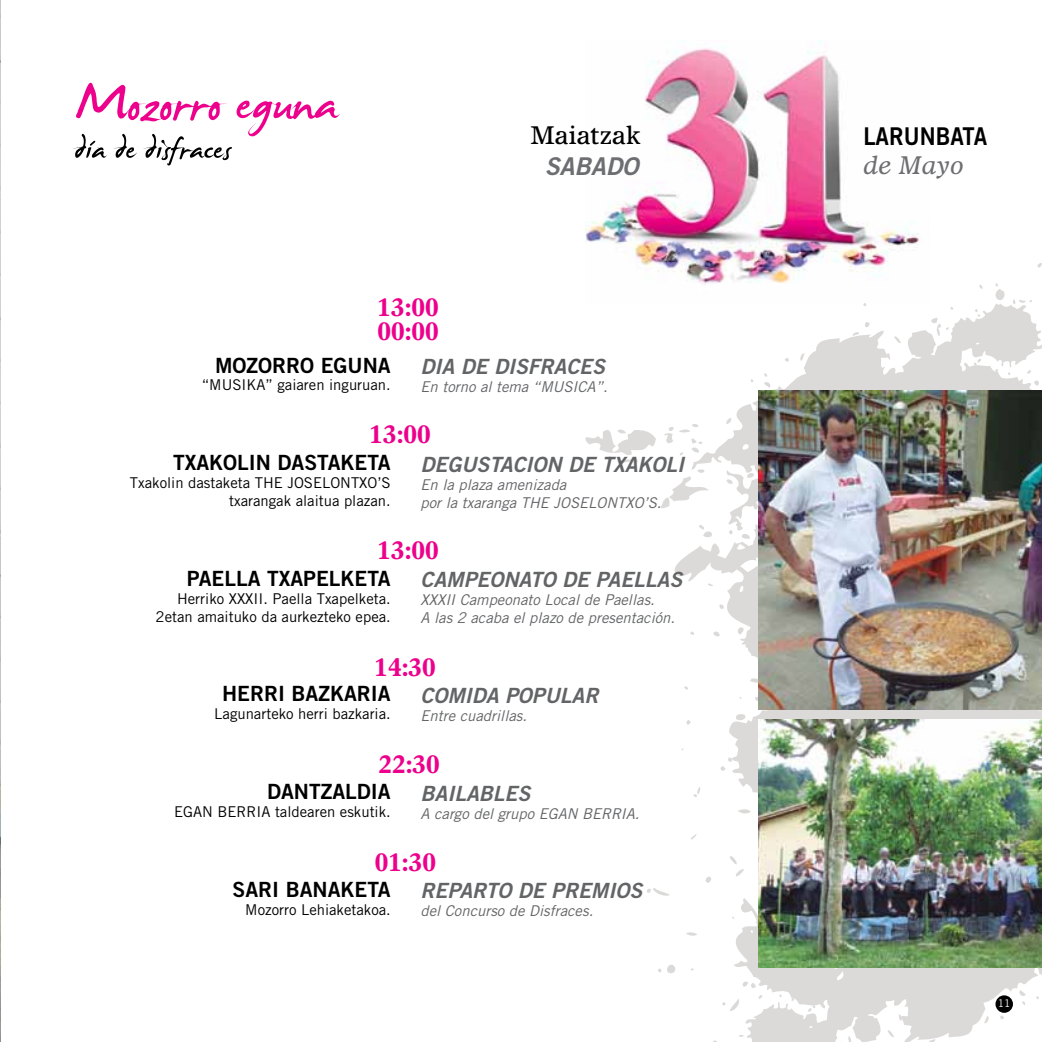
<style>
.page{position:relative;width:1042px;height:1042px;background:#fff}
.page>*{position:absolute;margin:0;border:0;box-sizing:border-box;transform-origin:0 0}
.t1{font:700 24.5px/24.3px "Olympian";color:#ec008c}
.t2{font:24.5px "Trade Gothic Bold Two";color:#000;scale:.9 1}
.t3{font:24.5px "Olympian";color:#000}
.t4{font:italic 24.5px "Trade Gothic Bold Two";color:#6d6e71}
.t5{font:italic 24.5px "Olympian";color:#6d6e71}
.t6{font:italic 21px "Trade Gothic Bold Two";color:#636466}
.t7{font:21px "Trade Gothic Bold Two";color:#000}
.t8{font:14.88px/17.8px "Trade Gothic";color:#000;text-align:right}
.t9{font:italic 14.88px/17.8px "Trade Gothic";color:#636466}
.t10{font:10.5px "Trade Gothic";color:#fff}
</style>
<div class="page">
<img style="left:585px;top:41px;width:334px;height:243px">
<svg style="left:686px;top:932px;width:11px;height:4px"></svg>
<svg style="left:658px;top:964px;width:18px;height:9px"></svg>
<svg style="left:705px;top:877px;width:6px;height:6px"></svg>
<svg style="left:647px;top:888px;width:23px;height:8px"></svg>
<svg style="left:691px;top:834px;width:6px;height:6px"></svg>
<svg style="left:693px;top:787px;width:7px;height:10px"></svg>
<svg style="left:730px;top:750px;width:312px;height:292px;fill:#dbdad8"></svg>
<svg style="left:1013px;top:299px;width:19px;height:3px"></svg>
<svg style="left:1037px;top:263px;width:5px;height:5px"></svg>
<svg style="left:995px;top:283px;width:10px;height:17px"></svg>
<svg style="left:720px;top:757px;width:12px;height:17px"></svg>
<svg style="left:585px;top:429px;width:83px;height:79px"></svg>
<svg style="left:668px;top:302px;width:374px;height:448px"></svg>
<img style="left:0;top:0;width:1px;height:1042px">
<img style="left:758px;top:390px;width:284px;height:320px">
<img style="left:758px;top:719px;width:284px;height:248px">
<svg style="left:73px;top:82px;width:267px;height:83px"></svg>
<h1 class="t1" style="left:377px;top:295px;width:63px">13:00<br>00:00</h1>
<h1 class="t3" style="left:530px;top:120px;width:112px">Maiatzak</h1>
<h1 class="t4" style="left:545px;top:151px;width:95px">SABADO</h1>
<h2 class="t7" style="left:215px;top:352px;width:177px">MOZORRO EGUNA</h2>
<p class="t8" style="left:202px;top:376px;width:190px">“MUSIKA” gaiaren inguruan.</p>
<h2 class="t6" style="left:420px;top:354px;width:186px">DIA DE DISFRACES</h2>
<p class="t9" style="left:420px;top:378px;width:189px">En torno al tema “MUSICA”.</p>
<h1 class="t1" style="left:369px;top:422px;width:63px">13:00</h1>
<h2 class="t7" style="left:173px;top:450px;width:219px">TXAKOLIN DASTAKETA</h2>
<p class="t8" style="left:130px;top:474px;width:262px">Txakolin dastaketa THE JOSELONTXO’S txarangak alaitua plazan.</p>
<h2 class="t6" style="left:420px;top:451px;width:265px">DEGUSTACION DE TXAKOLI</h2>
<p class="t9" style="left:420px;top:475px;width:242px">En la plaza amenizada<br>por la txaranga THE JOSELONTXO’S.</p>
<h1 class="t1" style="left:377px;top:538px;width:63px">13:00</h1>
<h2 class="t7" style="left:187px;top:565px;width:206px">PAELLA TXAPELKETA</h2>
<p class="t8" style="left:156px;top:589px;width:237px">Herriko XXXII. Paella Txapelketa.<br>2etan amaituko da aurkezteko epea.</p>
<h2 class="t6" style="left:420px;top:567px;width:263px">CAMPEONATO DE PAELLAS</h2>
<p class="t9" style="left:420px;top:591px;width:256px">XXXII Campeonato Local de Paellas.<br>A las 2 acaba el plazo de presentación.</p>
<h1 class="t1" style="left:374px;top:655px;width:63px">14:30</h1>
<h2 class="t7" style="left:222px;top:681px;width:170px">HERRI BAZKARIA</h2>
<p class="t8" style="left:214px;top:705px;width:178px">Lagunarteko herri bazkaria.</p>
<h2 class="t6" style="left:420px;top:682px;width:179px">COMIDA POPULAR</h2>
<p class="t9" style="left:420px;top:706px;width:108px">Entre cuadrillas.</p>
<h1 class="t1" style="left:378px;top:751px;width:63px">22:30</h1>
<h2 class="t7" style="left:267px;top:778px;width:125px">DANTZALDIA</h2>
<p class="t8" style="left:174px;top:802px;width:218px">EGAN BERRIA taldearen eskutik.</p>
<h2 class="t6" style="left:420px;top:780px;width:111px">BAILABLES</h2>
<p class="t9" style="left:420px;top:804px;width:220px">A cargo del grupo EGAN BERRIA.</p>
<h1 class="t1" style="left:375px;top:849px;width:63px">01:30</h1>
<h2 class="t7" style="left:233px;top:876px;width:160px">SARI BANAKETA</h2>
<p class="t8" style="left:245px;top:900px;width:147px">Mozorro Lehiaketakoa.</p>
<h2 class="t6" style="left:420px;top:878px;width:223px">REPARTO DE PREMIOS</h2>
<p class="t9" style="left:420px;top:902px;width:174px">del Concurso de Disfraces.</p>
<h1 class="t2" style="left:863px;top:121px;width:139px">LARUNBATA</h1>
<h1 class="t5" style="left:863px;top:150px;width:102px">de Mayo</h1>
<p class="t10" style="left:997px;top:997px;width:14px">11</p>
</div>
